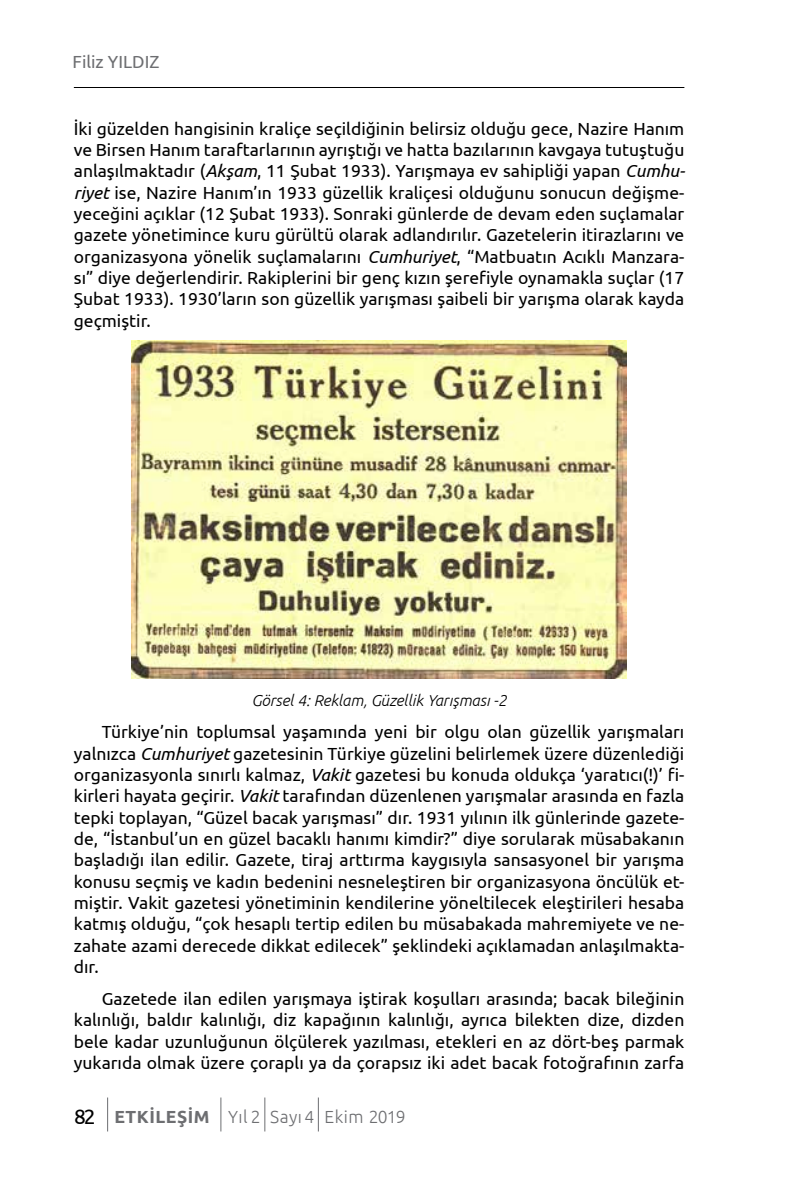
<style>
.page{position:relative;width:793px;height:1190px;background:#fff}
.page>*{position:absolute;margin:0;border:0;box-sizing:border-box;transform-origin:0 0}
.t1{font:17.5px/21.3px "Ubuntu";color:#000;text-align:justify}
.t2{font:300 17.5px "Ubuntu";letter-spacing:.03em;color:#6d6e71}
.t3{font:17.5px "Ubuntu";color:#6d6e71}
.t4{font:italic 300 15.75px "Ubuntu";color:#000}
.s1{font-style:italic}
.s2{font-weight:400;font-size:21px;color:#000}
.s3{font-weight:700}
</style>
<div class="page">
<hr style="left:74px;top:87px;width:610px;height:1px;background:#000">
<hr style="left:107px;top:1097px;width:1px;height:34px;background:#6d6e71">
<hr style="left:220px;top:1097px;width:1px;height:34px;background:#6d6e71">
<hr style="left:264px;top:1097px;width:1px;height:34px;background:#6d6e71">
<hr style="left:318px;top:1097px;width:1px;height:34px;background:#6d6e71">
<img style="left:131px;top:341px;width:495px;height:337px">
<p class="t3" style="left:73px;top:51px;width:88px">Filiz YILDIZ</p>
<p class="t1" style="left:74px;top:117px;width:613px">İki güzelden hangisinin kraliçe seçildiğinin belirsiz olduğu gece, Nazire Hanım ve Birsen Hanım taraftarlarının ayrıştığı ve hatta bazılarının kavgaya tutuştuğu anlaşılmaktadır (<span class="s1">Akşam</span>, 11 Şubat 1933). Yarışmaya ev sahipliği yapan <span class="s1">Cumhu&shy;riyet</span> ise, Nazire Hanım’ın 1933 güzellik kraliçesi olduğunu sonucun değişme&shy;yeceğini açıklar (12 Şubat 1933). Sonraki günlerde de devam eden suçlamalar gazete yönetimince kuru gürültü olarak adlandırılır. Gazetelerin itirazlarını ve organizasyona yönelik suçlamalarını <span class="s1">Cumhuriyet</span>, “Matbuatın Acıklı Manzara&shy;sı” diye değerlendirir. Rakiplerini bir genç kızın şerefiyle oynamakla suçlar (17<br>Şubat 1933). 1930’ların son güzellik yarışması şaibeli bir yarışma olarak kayda geçmiştir.</p>
<p class="t4" style="left:251px;top:691px;width:257px">Görsel 4: Reklam, Güzellik Yarışması -2</p>
<p class="t1" style="left:74px;top:720px;width:612px;text-indent:28px">Türkiye’nin toplumsal yaşamında yeni bir olgu olan güzellik yarışmaları yalnızca <span class="s1">Cumhuriyet</span> gazetesinin Türkiye güzelini belirlemek üzere düzenlediği organizasyonla sınırlı kalmaz, <span class="s1">Vakit</span> gazetesi bu konuda oldukça ‘yaratıcı(!)’ fi&shy;kirleri hayata geçirir. <span class="s1">Vakit</span> tarafından düzenlenen yarışmalar arasında en fazla tepki toplayan, “Güzel bacak yarışması” dır. 1931 yılının ilk günlerinde gazete&shy;de, “İstanbul’un en güzel bacaklı hanımı kimdir?” diye sorularak müsabakanın başladığı ilan edilir. Gazete, tiraj arttırma kaygısıyla sansasyonel bir yarışma konusu seçmiş ve kadın bedenini nesneleştiren bir organizasyona öncülük et&shy;miştir. Vakit gazetesi yönetiminin kendilerine yöneltilecek eleştirileri hesaba katmış olduğu, “çok hesaplı tertip edilen bu müsabakada mahremiyete ve ne&shy;zahate azami derecede dikkat edilecek” şeklindeki açıklamadan anlaşılmakta&shy;dır.</p>
<p class="t1" style="left:74px;top:987px;width:612px;text-indent:28px">Gazetede ilan edilen yarışmaya iştirak koşulları arasında; bacak bileğinin kalınlığı, baldır kalınlığı, diz kapağının kalınlığı, ayrıca bilekten dize, dizden bele kadar uzunluğunun ölçülerek yazılması, etekleri en az dört-beş parmak yukarıda olmak üzere çoraplı ya da çorapsız iki adet bacak fotoğrafının zarfa</p>
<p class="t2" style="left:74px;top:1105px;width:333px"><span class="s2">82</span> <span class="s3">ETKİLEŞİM</span> Yıl 2 Sayı4 Ekim 2019</p>
</div>
